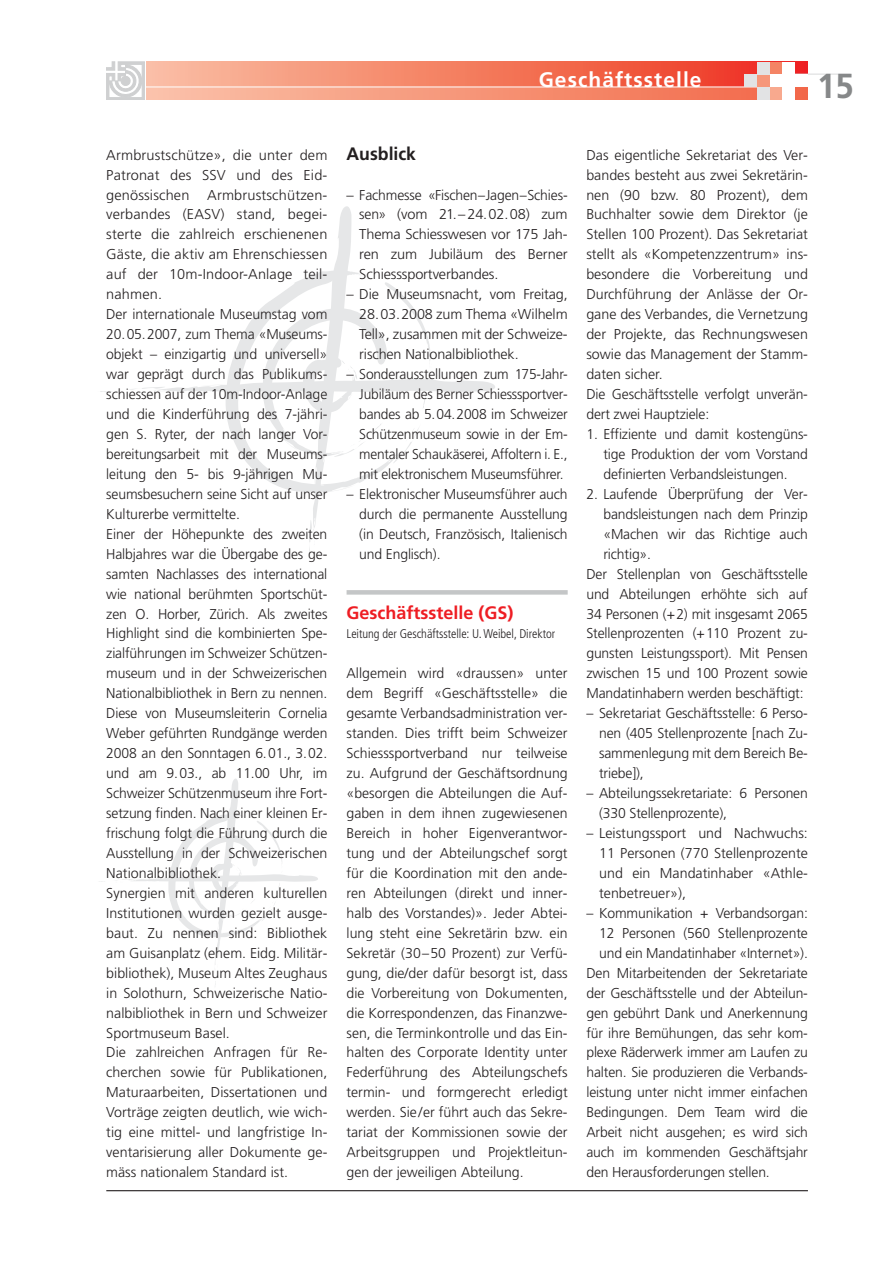
<style>
.page{position:relative;width:893px;height:1263px;background:#fff}
.page>*{position:absolute;margin:0;border:0;box-sizing:border-box;transform-origin:0 0}
.t1{font:700 34.65px "Frutiger";color:#868889;scale:.95 1}
.t2{font:700 21px "Frutiger";letter-spacing:.05em;color:#fff}
.t3{font:700 18px "Frutiger";color:#ee1d23}
.t4{font:700 18px "Frutiger";color:#231f20}
.t5{font:300 14.25px/20px "Frutiger";letter-spacing:-.01em;color:#231f20;text-align:justify}
.t6{font:300 condensed 12.6px "Frutiger";letter-spacing:-.005em;color:#231f20}
</style>
<div class="page">
<svg style="left:122px;top:779px;width:196px;height:186px"></svg>
<svg style="left:130px;top:206px;width:365px;height:348px"></svg>
<div style="left:347px;top:590px;width:221px;height:5px;background:#c4c6c7"></div>
<hr style="left:106px;top:1190px;width:702px;height:1px;background:#231f20">
<svg style="left:146px;top:62px;width:662px;height:25px;background:#f48066"></svg>
<svg style="left:146px;top:87px;width:662px;height:13px;background:#f6967a"></svg>
<hr style="left:770px;top:74px;width:80px;height:1px;background:#d9dadb">
<hr style="left:106px;top:87px;width:676px;height:1px;background:#fff">
<div style="left:770px;top:62px;width:12px;height:12px;background:#f48465"></div>
<div style="left:744px;top:74px;width:13px;height:13px;background:#e2e3e4"></div>
<div style="left:757px;top:74px;width:13px;height:13px;background:#f6977a"></div>
<div style="left:770px;top:87px;width:12px;height:13px;background:#f8a98e"></div>
<div style="left:757px;top:62px;width:13px;height:12px;background:#e2e3e4"></div>
<div style="left:757px;top:87px;width:13px;height:13px;background:#e2e3e4"></div>
<div style="left:782px;top:74px;width:26px;height:13px;background:#fff"></div>
<div style="left:782px;top:62px;width:13px;height:12px;background:#fff"></div>
<div style="left:770px;top:74px;width:12px;height:13px;background:#fff"></div>
<div style="left:782px;top:74px;width:13px;height:26px;background:#fff"></div>
<svg style="left:106px;top:62px;width:39px;height:38px"></svg>
<h2 class="t2" style="left:539px;top:71px;width:164px">Geschäftsstelle</h2>
<h1 class="t1" style="left:817px;top:72px;width:40px">15</h1>
<p class="t5" style="left:106px;top:146px;width:223px;text-align:left">Armbrustschütze», die unter dem Patronat des SSV und des Eid - genössischen Armbrustschützen&shy;verbandes (EASV) stand, begei&shy;sterte die zahlreich erschienenen Gäste, die aktiv am Ehrenschiessen auf der 10m-Indoor-Anlage teil&shy;nahmen.<br>Der internationale Museumstag vom 20.05.2007, zum Thema «Museums&shy;objekt – einzigartig und universell» war geprägt durch das Publikums&shy;schiessen auf der 10m-Indoor-Anlage und die Kinderführung des 7-jähri&shy;gen S. Ryter, der nach langer Vor - bereitungsarbeit mit der Museums - leitung den 5- bis 9-jährigen Mu&shy;seumsbesuchern seine Sicht auf unser Kulturerbe vermittelte.<br>Einer der Höhepunkte des zweiten Halbjahres war die Übergabe des ge&shy;samten Nachlasses des international wie national berühmten Sportschüt&shy;zen O. Horber, Zürich. Als zweites Highlight sind die kombinierten Spe - zialführungen im Schweizer Schützen&shy;museum und in der Schweizerischen Nationalbibliothek in Bern zu nennen.<br>Diese von Museumsleiterin Cornelia Weber geführten Rund gänge werden 2008 an den Sonn tagen 6.01., 3.02. und am 9.03., ab 11.00 Uhr, im Schweizer Schützenmuseum ihre Fort&shy;setzung finden. Nach einer kleinen Er&shy;frischung folgt die Führung durch die Ausstellung in der Schweizerischen Nationalbibliothek.<br>Synergien mit anderen kulturellen Institutionen wurden gezielt ausge&shy;baut. Zu nennen sind: Bibliothek am Guisanplatz (ehem. Eidg. Militär&shy;bibliothek), Museum Altes Zeughaus in Solothurn, Schweizerische Natio&shy;nalbibliothek in Bern und Schweizer Sportmuseum Basel.<br>Die zahlreichen Anfragen für Re&shy;cherchen sowie für Publikationen, Maturaarbeiten, Dissertationen und Vorträge zeigten deutlich, wie wich&shy;tig eine mittel- und langfristige In&shy;ventarisierung aller Dokumente ge&shy;mäss nationalem Standard ist.</p>
<p class="t4" style="left:347px;top:146px;width:71px">Ausblick</p>
<p class="t5" style="left:359px;top:186px;width:210px;text-indent:-13px">– Fachmesse «Fischen–Jagen–Schies&shy;sen» (vom 21.– 24.02.08) zum Thema Schiesswesen vor 175 Jah&shy;ren zum Jubiläum des Berner Schiesssportverbandes.</p>
<p class="t5" style="left:359px;top:285px;width:210px;text-indent:-13px">– Die Museumsnacht, vom Freitag, 28.03.2008 zum Thema «Wilhelm Tell», zusammen mit der Schweize&shy;rischen Nationalbibliothek.</p>
<p class="t5" style="left:359px;top:365px;width:210px;text-indent:-13px">– Sonderausstellungen zum 175-Jahr-Jubiläum des Berner Schiesssportver&shy;bandes ab 5.04.2008 im Schweizer Schützenmuseum sowie in der Em&shy;mentaler Schaukäserei, Affoltern i. E., mit elektronischem Museumsführer.</p>
<p class="t5" style="left:359px;top:485px;width:210px;text-indent:-13px">– Elektronischer Museumsführer auch durch die permanente Ausstellung (in Deutsch, Französisch, Italienisch und Englisch).</p>
<p class="t3" style="left:347px;top:605px;width:168px">Geschäftsstelle (GS)</p>
<p class="t6" style="left:347px;top:629px;width:210px">Leitung der Geschäftsstelle: U. Weibel, Direktor</p>
<p class="t5" style="left:347px;top:664px;width:223px">Allgemein wird «draussen» unter dem Begriff «Geschäftsstelle» die gesamte Verbandsadministration ver - standen. Dies trifft beim Schweizer Schiesssportverband nur teilweise zu. Aufgrund der Geschäftsordnung «besorgen die Abteilungen die Auf&shy;gaben in dem ihnen zugewiesenen Bereich in hoher Eigenverantwor&shy;tung und der Abteilungschef sorgt für die Koordination mit den ande&shy;ren Abteilungen (direkt und inner&shy;halb des Vorstandes)». Jeder Abtei&shy;lung steht eine Sekretärin bzw. ein Sekretär (30–50 Prozent) zur Verfü&shy;gung, die/der dafür besorgt ist, dass die Vorbereitung von Dokumenten, die Korrespondenzen, das Finanzwe&shy;sen, die Terminkontrolle und das Ein&shy;halten des Corporate Identity unter Federführung des Abteilungschefs termin- und formgerecht erledigt werden. Sie/er führt auch das Sekre&shy;tariat der Kommissionen sowie der Arbeitsgruppen und Projektleitun&shy;gen der jeweiligen Abteilung.</p>
<p class="t5" style="left:586px;top:146px;width:223px;text-align:left">Das eigentliche Sekretariat des Ver&shy;bandes besteht aus zwei Sekretärin&shy;nen (90 bzw. 80 Prozent), dem<br>Buchhalter sowie dem Direktor (je<br>Stellen 100 Prozent). Das Sekretariat stellt als «Kompetenzzentrum» ins&shy;besondere die Vorbereitung und<br>Durchführung der Anlässe der Or&shy;gane des Verbandes, die Vernetzung der Projekte, das Rechnungswesen sowie das Management der Stamm&shy;daten sicher.<br>Die Geschäftsstelle verfolgt unverän&shy;dert zwei Hauptziele:</p>
<p class="t5" style="left:603px;top:425px;width:206px;text-indent:-17px">1. Effiziente und damit kostengüns - tige Produktion der vom Vorstand definierten Verbandsleistungen.</p>
<p class="t5" style="left:586px;top:485px;width:223px">2. Laufende Überprüfung der Ver-</p>
<p class="t5" style="left:603px;top:505px;width:206px">bandsleistungen nach dem Prinzip</p>
<p class="t5" style="left:603px;top:525px;width:206px">«Machen wir das Richtige auch</p>
<p class="t5" style="left:603px;top:545px;width:49px">richtig».</p>
<p class="t5" style="left:586px;top:565px;width:223px">Der Stellenplan von Geschäftsstelle</p>
<p class="t5" style="left:586px;top:585px;width:223px">und Abteilungen erhöhte sich auf</p>
<p class="t5" style="left:586px;top:605px;width:223px">34 Personen (+2) mit insgesamt 2065</p>
<p class="t5" style="left:586px;top:625px;width:223px">Stellenprozenten (+110 Prozent zu-</p>
<p class="t5" style="left:586px;top:645px;width:223px">gunsten Leistungssport). Mit Pensen</p>
<p class="t5" style="left:586px;top:664px;width:223px">zwischen 15 und 100 Prozent sowie</p>
<p class="t5" style="left:586px;top:684px;width:219px">Mandatinhabern werden beschäftigt:</p>
<p class="t5" style="left:599px;top:704px;width:210px;text-indent:-13px">– Sekretariat Geschäftsstelle: 6 Perso&shy;nen (405 Stellenprozente [nach Zu&shy;sammenlegung mit dem Bereich Be&shy;triebe]),</p>
<p class="t5" style="left:599px;top:784px;width:210px;text-indent:-13px">– Abteilungssekretariate: 6 Personen (330 Stellenprozente),</p>
<p class="t5" style="left:599px;top:824px;width:210px;text-indent:-13px">– Leistungssport und Nachwuchs:<br>11 Personen (770 Stellenprozente und ein Mandatinhaber «Athle&shy;tenbetreuer»),</p>
<p class="t5" style="left:586px;top:904px;width:223px">– Kommunikation + Verbandsorgan:</p>
<p class="t5" style="left:599px;top:924px;width:210px">12 Personen (560 Stellenprozente</p>
<p class="t5" style="left:599px;top:944px;width:210px">und ein Mandatinhaber «Internet»).</p>
<p class="t5" style="left:586px;top:964px;width:223px">Den Mitarbeitenden der Sekretariate</p>
<p class="t5" style="left:586px;top:984px;width:223px">der Geschäftsstelle und der Abteilun-</p>
<p class="t5" style="left:586px;top:1004px;width:223px">gen gebührt Dank und Anerkennung</p>
<p class="t5" style="left:586px;top:1024px;width:223px">für ihre Bemühungen, das sehr kom-</p>
<p class="t5" style="left:586px;top:1044px;width:223px">plexe Räderwerk immer am Laufen zu</p>
<p class="t5" style="left:586px;top:1063px;width:223px">halten. Sie produzieren die Verbands-</p>
<p class="t5" style="left:586px;top:1083px;width:223px">leistung unter nicht immer einfachen</p>
<p class="t5" style="left:586px;top:1103px;width:223px">Bedingungen. Dem Team wird die</p>
<p class="t5" style="left:586px;top:1123px;width:223px">Arbeit nicht ausgehen; es wird sich</p>
<p class="t5" style="left:586px;top:1143px;width:223px">auch im kommenden Geschäftsjahr</p>
<p class="t5" style="left:586px;top:1163px;width:185px">den Herausforderungen stellen.</p>
</div>
